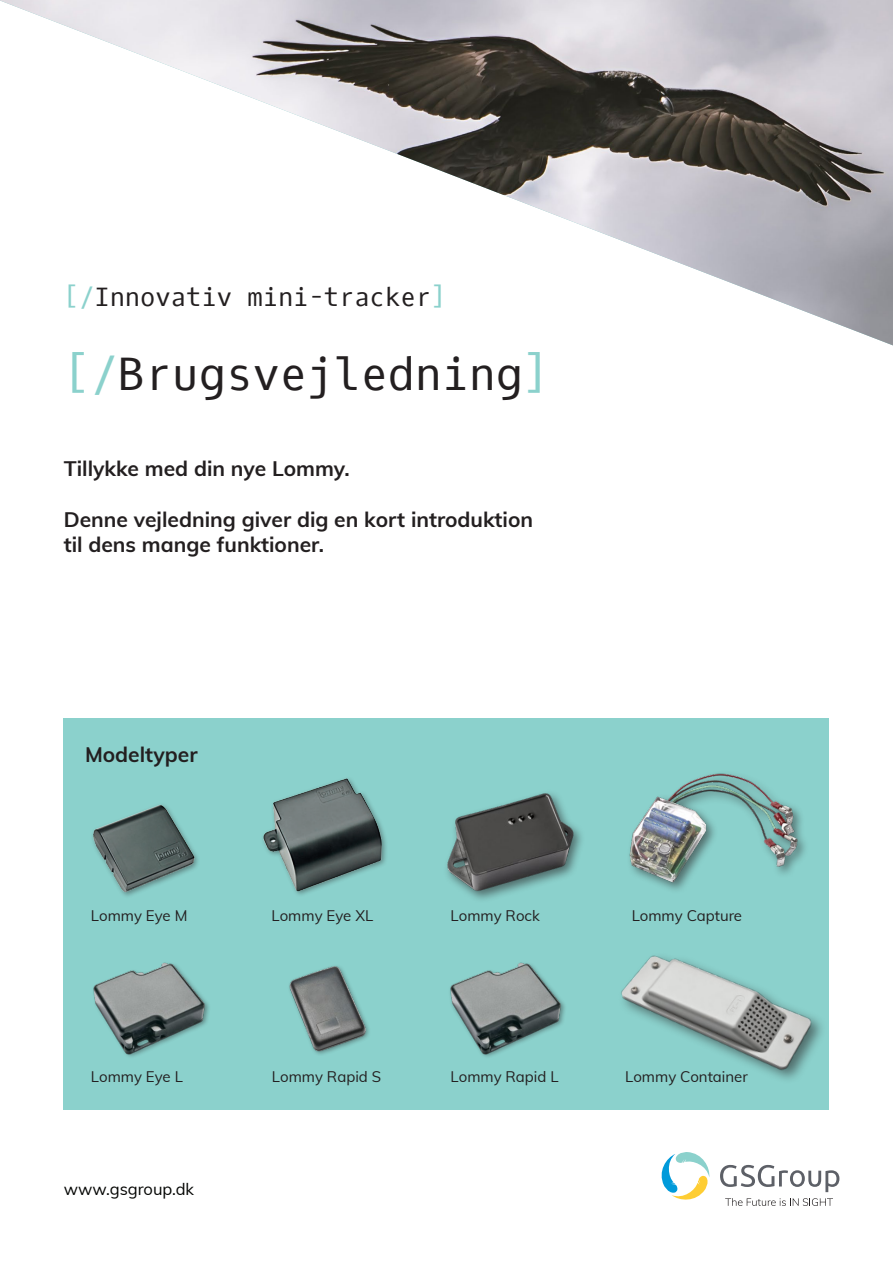
<style>
.page{position:relative;width:893px;height:1263px;background:#fff}
.page>*{position:absolute;margin:0;border:0;box-sizing:border-box;transform-origin:0 0}
.t1{font:45px "Oxygen Mono";color:#231f20}
.t2{font:25.5px "Oxygen Mono";color:#231f20}
.t3{font:700 21px/25.2px "Muli";color:#231f20}
.t4{font:16.5px "Muli";color:#040503}
.t5{font:15px "Muli";color:#231f20}
.s1{color:#8bd1cc}
</style>
<div class="page">
<div style="left:64px;top:719px;width:765px;height:391px;background:#8bd1cc"></div>
<img style="left:0;top:0;width:893px;height:345px">
<svg style="left:720px;top:1165px;width:119px;height:27px"></svg>
<svg style="left:662px;top:1152px;width:48px;height:48px"></svg>
<svg style="left:725px;top:1198px;width:108px;height:8px"></svg>
<img style="left:263px;top:778px;width:123px;height:117px">
<img style="left:93px;top:805px;width:105px;height:91px">
<img style="left:93px;top:962px;width:116px;height:95px">
<img style="left:289px;top:966px;width:80px;height:89px">
<img style="left:450px;top:962px;width:115px;height:95px">
<img style="left:447px;top:793px;width:135px;height:107px">
<img style="left:629px;top:773px;width:176px;height:117px">
<img style="left:621px;top:955px;width:201px;height:125px">
<p class="t2" style="left:64px;top:280px;width:384px"><span class="s1">[/</span>Innovativ mini-tracker<span class="s1">]</span></p>
<p class="t1" style="left:64px;top:344px;width:488px"><span class="s1">[/</span>Brugsvejledning<span class="s1">]</span></p>
<p class="t3" style="left:64px;top:455px;width:288px">Tillykke med din nye Lommy.</p>
<p class="t3" style="left:64px;top:505px;width:471px">Denne vejledning giver dig en kort introduktion til dens mange funktioner.</p>
<p class="t3" style="left:85px;top:741px;width:114px">Modeltyper</p>
<p class="t5" style="left:91px;top:904px;width:98px">Lommy Eye M</p>
<p class="t5" style="left:451px;top:904px;width:91px">Lommy Rock</p>
<p class="t5" style="left:632px;top:904px;width:112px">Lommy Capture</p>
<p class="t5" style="left:272px;top:904px;width:103px">Lommy Eye XL</p>
<p class="t5" style="left:91px;top:1066px;width:93px">Lommy Eye L</p>
<p class="t5" style="left:272px;top:1066px;width:111px">Lommy Rapid S</p>
<p class="t5" style="left:451px;top:1066px;width:110px">Lommy Rapid L</p>
<p class="t4" style="left:64px;top:1176px;width:132px">www.gsgroup.dk</p>
<p class="t5" style="left:625px;top:1066px;width:124px">Lommy Container</p>
</div>
